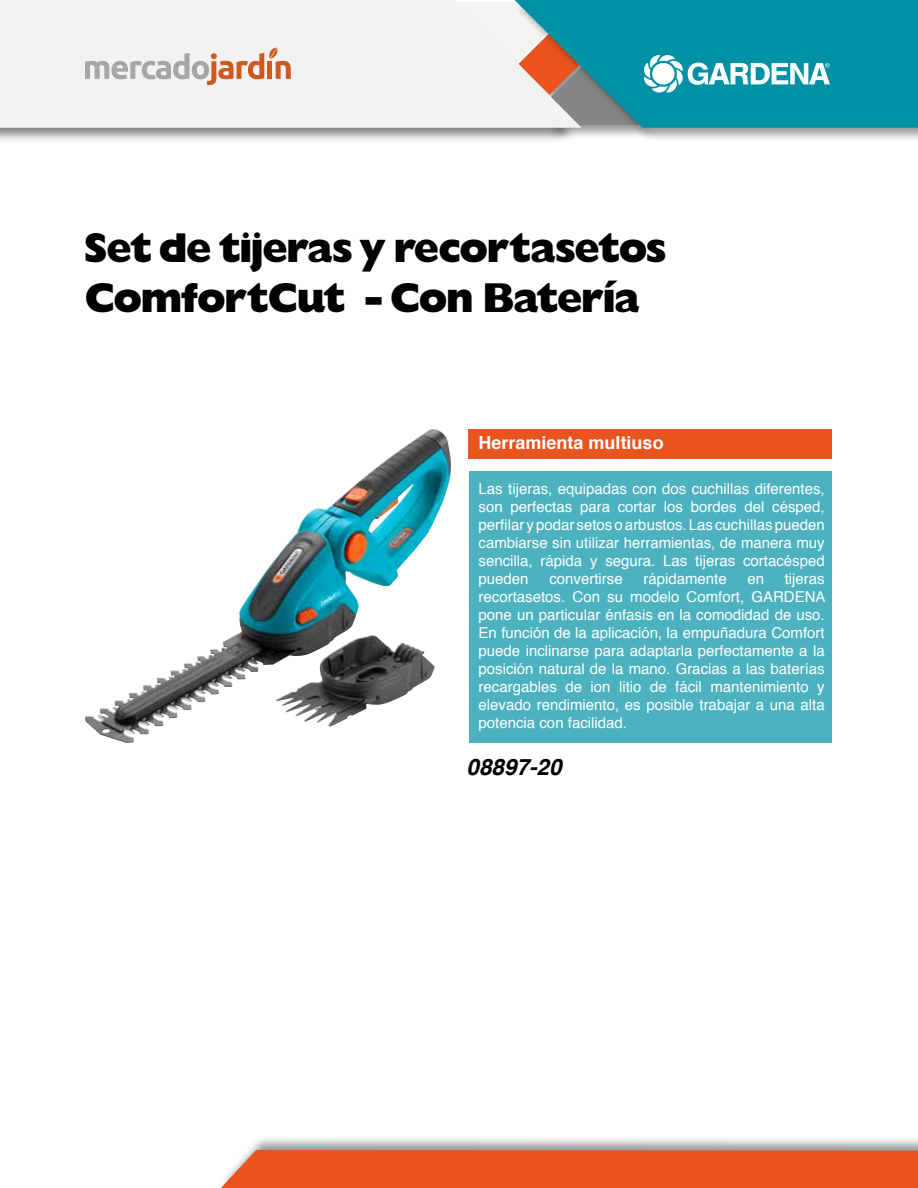
<style>
.page{position:relative;width:918px;height:1188px;background:#fff}
.page>*{position:absolute;margin:0;border:0;box-sizing:border-box;transform-origin:0 0}
.t1{font:42px/50.4px "Hq Sans XECG";color:#000}
.t2{font:italic 700 22.5px "Helvetica";color:#000}
.t3{font:700 18px "Helvetica";color:#fff}
.t4{font:15px/18px "Helvetica";color:#fff;text-align:justify}
</style>
<div class="page">
<div style="left:220px;top:1136px;width:698px;height:52px;background:#000;opacity:.4"></div>
<div style="left:221px;top:1150px;width:697px;height:38px;background:#e8531e"></div>
<div style="left:514px;top:0;width:404px;height:142px;background:#000;opacity:.4"></div>
<div style="left:582px;top:0;width:336px;height:128px;background:#0091a5"></div>
<div style="left:0;top:0;width:578px;height:143px;background:#000;opacity:.5"></div>
<div style="left:0;top:0;width:582px;height:128px;background:#f1f2f1"></div>
<svg style="left:457px;top:2px;width:373px;height:123px"></svg>
<div style="left:469px;top:471px;width:362px;height:272px;background:#4db2c0"></div>
<div style="left:469px;top:430px;width:363px;height:29px;background:#e8531e"></div>
<img style="left:85px;top:429px;width:345px;height:314px">
<svg style="left:85px;top:48px;width:206px;height:37px"></svg>
<h1 class="t1" style="left:85px;top:225px;width:582px">Set de tijeras y recortasetos<br>ComfortCut - Con Batería</h1>
<p class="t3" style="left:479px;top:428px;width:187px">Herramienta multiuso</p>
<p class="t4" style="left:479px;top:480px;width:348px">Las tijeras, equipadas con dos cuchillas diferentes, son perfectas para cortar los bordes del césped, perfilar y podar setos o arbustos. Las cuchillas pueden cambiarse sin utilizar herramientas, de manera muy sencilla, rápida y segura. Las tijeras cortacésped pueden</p>
<p class="t4" style="left:549px;top:570px;width:75px">convertirse</p>
<p class="t4" style="left:643px;top:570px;width:85px">rápidamente</p>
<p class="t4" style="left:747px;top:570px;width:18px">en</p>
<p class="t4" style="left:479px;top:570px;width:348px;text-indent:306px">tijeras recortasetos. Con su modelo Comfort, GARDENA pone un particular énfasis en la comodidad de uso.<br>En función de la aplicación, la empuñadura Comfort puede inclinarse para adaptarla perfectamente a la posición natural de la mano. Gracias a las baterías recargables de ion litio de fácil mantenimiento y elevado rendimiento, es posible trabajar a una alta potencia con facilidad.</p>
<h2 class="t2" style="left:466px;top:749px;width:97px">08897-20</h2>
</div>
